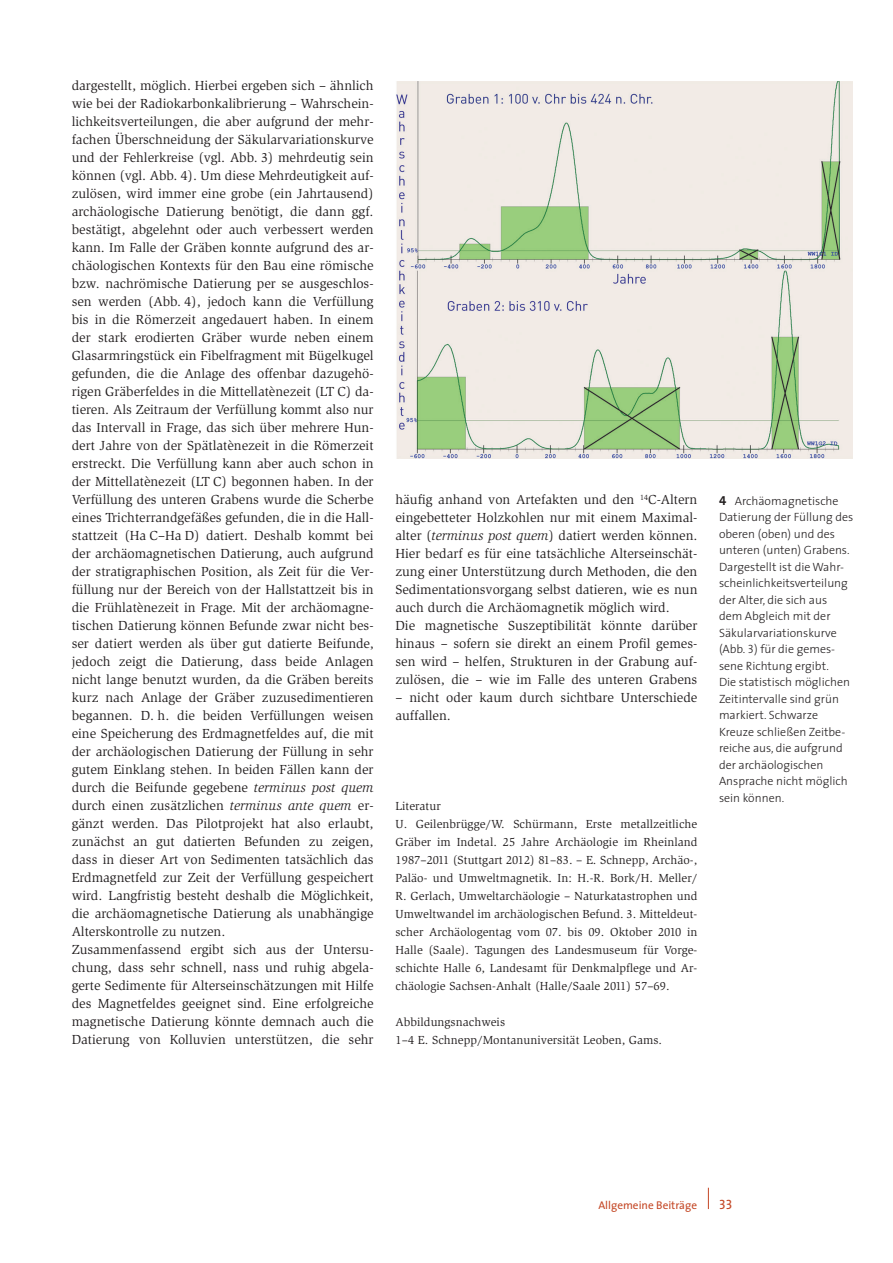
<style>
.page{position:relative;width:893px;height:1263px;background:#fff}
.page>*{position:absolute;margin:0;border:0;box-sizing:border-box;transform-origin:0 0}
.t1{font:13.5px/18px "Slimbach";color:#231f20}
.t2{font:13.5px "The Sans Caps";color:#c44725}
.t3{font:12px/18px "Slimbach";letter-spacing:.005em;color:#231f20}
.t4{font:300 12px/16.5px "The Sans";color:#231f20}
.t5{font:11.25px "The Sans";color:#c44725}
.s1{font-style:italic}
.s2{font-family:"The Sans Bold Caps";font-weight:400;font-size:13.05px}
.s3{font-family:"The Sans Light Caps";font-weight:400}
</style>
<div class="page">
<svg style="left:708px;top:1188px;width:1px;height:21px"></svg>
<img style="left:396px;top:82px;width:457px;height:377px">
<p class="t1" style="left:72px;top:77px;width:303px">dargestellt, möglich. Hierbei ergeben sich – ähnlich wie bei der Radiokarbonkalibrierung – Wahrschein&shy;lichkeitsverteilungen, die aber aufgrund der mehr&shy;fachen Überschneidung der Säkularvariationskurve und der Fehlerkreise (vgl. Abb. 3) mehrdeutig sein können (vgl. Abb. 4). Um diese Mehrdeutigkeit auf&shy;zulösen, wird immer eine grobe (ein Jahrtausend) archäologische Datierung benötigt, die dann ggf. bestätigt, abgelehnt oder auch verbessert werden kann. Im Falle der Gräben konnte aufgrund des ar&shy;chäologischen Kontexts für den Bau eine römische bzw. nachrömische Datierung per se ausgeschlos&shy;sen werden (Abb. 4), jedoch kann die Verfüllung bis in die Römerzeit angedauert haben. In einem der stark erodierten Gräber wurde neben einem Glasarmringstück ein Fibelfragment mit Bügelkugel gefunden, die die Anlage des offenbar dazugehö&shy;rigen Gräberfeldes in die Mittellatènezeit (LT C) da&shy;tieren. Als Zeitraum der Verfüllung kommt also nur das Intervall in Frage, das sich über mehrere Hun&shy;dert Jahre von der Spätlatènezeit in die Römerzeit erstreckt. Die Verfüllung kann aber auch schon in der Mittellatènezeit (LT C) begonnen haben. In der Verfüllung des unteren Grabens wurde die Scherbe eines Trichterrandgefäßes gefunden, die in die Hall&shy;stattzeit (Ha C–Ha D) datiert. Deshalb kommt bei der archäomagnetischen Datierung, auch aufgrund der stratigraphischen Position, als Zeit für die Ver&shy;füllung nur der Bereich von der Hallstattzeit bis in die Frühlatènezeit in Frage. Mit der archäomagne&shy;tischen Datierung können Befunde zwar nicht bes&shy;ser datiert werden als über gut datierte Beifunde, jedoch zeigt die Datierung, dass beide Anlagen nicht lange benutzt wurden, da die Gräben bereits kurz nach Anlage der Gräber zuzusedimentieren begannen. D. h. die beiden Verfüllungen weisen eine Speicherung des Erdmagnetfeldes auf, die mit der archäologischen Datierung der Füllung in sehr gutem Einklang stehen. In beiden Fällen kann der durch die Beifunde gegebene <span class="s1">terminus post quem </span>durch einen zusätzlichen <span class="s1">terminus ante quem</span> er&shy;gänzt werden. Das Pilotprojekt hat also erlaubt, zunächst an gut datierten Befunden zu zeigen, dass in dieser Art von Sedimenten tatsächlich das Erdmagnetfeld zur Zeit der Verfüllung gespeichert wird. Langfristig besteht deshalb die Möglichkeit, die archäomagnetische Datierung als unabhängige Alterskontrolle zu nutzen.<br>Zusammenfassend ergibt sich aus der Untersu&shy;chung, dass sehr schnell, nass und ruhig abgela&shy;gerte Sedimente für Alterseinschätzungen mit Hilfe des Magnetfeldes geeignet sind. Eine erfolgreiche magnetische Datierung könnte demnach auch die Datierung von Kolluvien unterstützen, die sehr</p>
<p class="t1" style="left:395px;top:491px;width:303px">häufig anhand von Artefakten und den <sup>14</sup>C-Altern eingebetteter Holzkohlen nur mit einem Maximal&shy;alter (<span class="s1">terminus post quem</span>) datiert werden können.<br>Hier bedarf es für eine tatsächliche Alterseinschät&shy;zung einer Unterstützung durch Methoden, die den Sedimentationsvorgang selbst datieren, wie es nun auch durch die Archäomagnetik möglich wird.<br>Die magnetische Suszeptibilität könnte darüber hinaus – sofern sie direkt an einem Profil gemes&shy;sen wird – helfen, Strukturen in der Grabung auf&shy;zulösen, die – wie im Falle des unteren Grabens</p>
<p class="t1" style="left:395px;top:689px;width:303px">– nicht oder kaum durch sichtbare Unterschiede auffallen.</p>
<p class="t3" style="left:395px;top:797px;width:303px">Literatur<br>U. Geilenbrügge/W. Schürmann, Erste metallzeitliche Gräber im Indetal. 25 Jahre Archäologie im Rheinland 1987–2011 (Stuttgart 2012) 81–83. – E. Schnepp, Archäo-, Paläo- und Umweltmagnetik. In: H.-R. Bork/H. Meller/ R. Gerlach, Umweltarchäologie – Naturkatastrophen und Umweltwandel im archäologischen Befund. 3. Mitteldeut&shy;scher Archäologentag vom 07. bis 09. Oktober 2010 in Halle (Saale). Tagungen des Landesmuseum für Vorge&shy;schichte Halle 6, Landesamt für Denkmalpflege und Ar&shy;chäologie Sachsen-Anhalt (Halle/Saale 2011) 57–69.</p>
<p class="t3" style="left:395px;top:1013px;width:268px">Abbildungsnachweis<br>1–4 E. Schnepp/Montanuniversität Leoben, Gams.</p>
<p class="t4" style="left:719px;top:492px;width:136px"><span class="s2">4</span> Archäomagnetische<br>Datierung der Füllung des oberen (oben) und des unteren (unten) Grabens.<br>Dargestellt ist die Wahr&shy;scheinlichkeitsverteilung der Alter, die sich aus dem Abgleich mit der<br>Säkularvariationskurve (Abb. <span class="s3">3</span>) für die gemes&shy;sene Richtung ergibt.<br>Die statistisch möglichen<br>Zeitintervalle sind grün markiert. Schwarze<br>Kreuze schließen Zeitbe&shy;reiche aus, die aufgrund der archäologischen<br>Ansprache nicht möglich sein können.</p>
<p class="t5" style="left:598px;top:1195px;width:100px">Allgemeine Beiträge</p>
<p class="t2" style="left:719px;top:1193px;width:15px">33</p>
</div>
